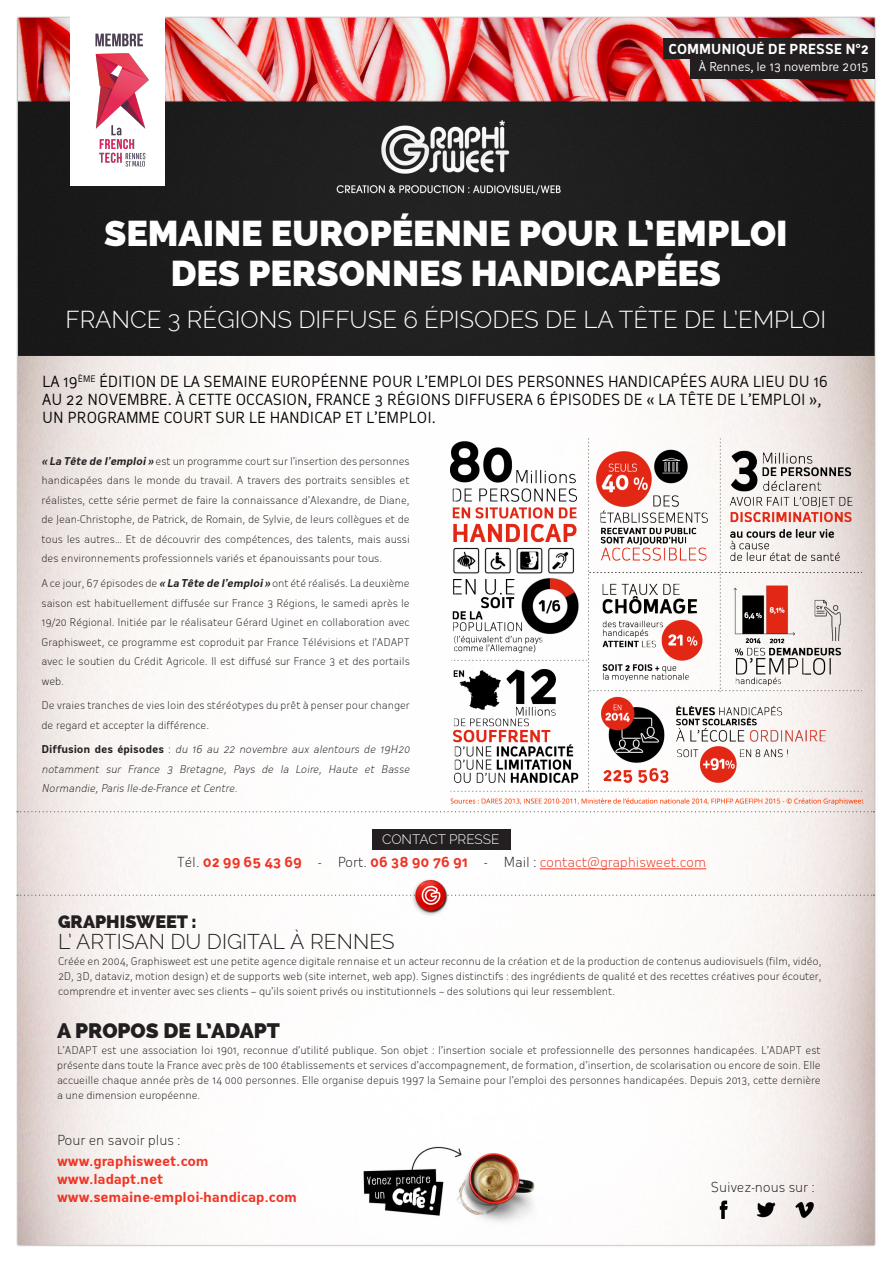
<style>
.page{position:relative;width:893px;height:1263px;background:#fff}
.page>*{position:absolute;margin:0;border:0;box-sizing:border-box;transform-origin:0 0}
.t1{font:800 36px/40px "Raleway";color:#fff;text-align:center}
.t2{font:300 24px "Raleway";color:#fff}
.t3{font:300 21px "Raleway";color:#231f20}
.t4{font:800 21px "Raleway";color:#231f20}
.t5{font:800 18px "Raleway";color:#231f20}
.t6{font:15px/18px "Oceania";color:#040503}
.t7{font:700 13.5px/18.1px "Oceania";letter-spacing:-.01em;color:#f03423}
.t8{font:300 13.5px "Oceania";letter-spacing:-.01em;color:#f03423}
.t9{font:300 13.5px "Oceania";letter-spacing:-.01em;color:#231f20}
.t10{font:700 13.5px "Oceania";color:#fff}
.t11{font:300 13.5px "Raleway";color:#fff}
.t12{font:12px "Oceania";letter-spacing:-.015em;color:#fff}
.t13{font:300 10.5px/19.5px "Oceania";letter-spacing:-.01em;color:#231f20;text-align:justify}
.t14{font:italic 300 10.5px/19.5px "Oceania";color:#231f20;text-align:justify}
.s1{font-weight:700;font-style:italic}
.s2{font-weight:700;font-style:normal}
.s3{font-style:normal}
.s4{color:#231f20}
.s5{font-weight:700}
</style>
<div class="page">
<img style="left:16px;top:16px;width:860px;height:1230px">
<hr style="left:540px;top:868px;width:166px;height:1px;background:#f03423">
<div style="left:372px;top:829px;width:139px;height:20px;background:#231f20"></div>
<div style="left:663px;top:38px;width:212px;height:21px;background:#231f20"></div>
<div style="left:690px;top:58px;width:185px;height:20px;background:#231f20"></div>
<div style="left:71px;top:1px;width:94px;height:185px;background:#fff"></div>
<img style="left:42px;top:20px;width:159px;height:159px">
<svg style="left:17px;top:895px;width:857px;height:1px"></svg>
<svg style="left:17px;top:811px;width:857px;height:1px"></svg>
<img style="left:407px;top:873px;width:50px;height:45px">
<img style="left:439px;top:435px;width:428px;height:376px">
<p class="t10" style="left:668px;top:41px;width:202px">COMMUNIQUÉ DE PRESSE N°2</p>
<p class="t12" style="left:699px;top:60px;width:171px">À Rennes, le 13 novembre 2015</p>
<h1 class="t1" style="left:104px;top:213px;width:685px">SEMAINE EUROPÉENNE POUR L’EMPLOI<br>DES PERSONNES HANDICAPÉES</h1>
<h2 class="t2" style="left:66px;top:305px;width:762px">FRANCE 3 RÉGIONS DIFFUSE 6 ÉPISODES DE LA TÊTE DE L’EMPLOI</h2>
<p class="t6" style="left:42px;top:373px;width:787px">LA 19<sup>ÈME</sup> ÉDITION DE LA SEMAINE EUROPÉENNE POUR L’EMPLOI DES PERSONNES HANDICAPÉES AURA LIEU DU 16<br>AU 22 NOVEMBRE. À CETTE OCCASION, FRANCE 3 RÉGIONS DIFFUSERA 6 ÉPISODES DE « LA TÊTE DE L’EMPLOI »,<br>UN PROGRAMME COURT SUR LE HANDICAP ET L’EMPLOI.</p>
<p class="t13" style="left:41px;top:451px;width:370px"><span class="s1">« La Tête de l’emploi»</span> est un programme court sur l’insertion des personnes handicapées dans le monde du travail. A travers des portraits sensibles et réalistes, cette série permet de faire la connaissance d’Alexandre, de Diane, de Jean-Christophe, de Patrick, de Romain, de Sylvie, de leurs collègues et de tous les autres… Et de découvrir des compétences, des talents, mais aussi des environnements professionnels variés et épanouissants pour tous.</p>
<p class="t13" style="left:41px;top:573px;width:370px">A ce jour, 67 épisodes de <span class="s1">« La Tête de l’emploi»</span> ont été réalisés. La deuxième saison est habituellement diffusée sur France 3 Régions, le samedi après le 19/20 Régional. Initiée par le réalisateur Gérard Uginet en collaboration avec Graphisweet, ce programme est coproduit par France Télévisions et l’ADAPT avec le soutien du Crédit Agricole. Il est diffusé sur France 3 et des portails web.</p>
<p class="t13" style="left:41px;top:696px;width:370px">De vraies tranches de vies loin des stéréotypes du prêt à penser pour changer de regard et accepter la différence.</p>
<p class="t14" style="left:41px;top:740px;width:372px"><span class="s2">D iffusio n d es ép iso d es</span> <span class="s3">:</span> du 16 au 22 novembre aux alentours de 19H20 notamment sur France 3 Bretagne, Pays de la Loire, Haute et Basse Normandie,Paris Ile-de-France et Centre.</p>
<p class="t11" style="left:382px;top:831px;width:119px">CONTACT PRESSE</p>
<p class="t8" style="left:177px;top:854px;width:531px"><span class="s4">Tél.</span> <span class="s5">02 99 65 43 69</span> <span class="s4">- Port.</span> <span class="s5">06 38 90 76 91</span> <span class="s4">- Mail :</span> contact@graphisweet.com</p>
<h3 class="t5" style="left:58px;top:911px;width:140px">GRAPHISWEET :</h3>
<h3 class="t3" style="left:58px;top:929px;width:338px">L’ ARTISAN DU DIGITAL À RENNES</h3>
<p class="t13" style="left:58px;top:954px;width:765px;line-height:15px">Créée en 2004, Graphisweet est une petite agence digitale rennaise et un acteur reconnu de la création et de la production de contenus audiovisuels (film, vidéo, 2D, 3D, dataviz, motion design) et de supports web (site internet, web app). Signes distinctifs : des ingrédients de qualité et des recettes créatives pour écouter, comprendre et inventer avec ses clients – qu’ils soient privés ou institutionnels – des solutions qui leur ressemblent.</p>
<h3 class="t4" style="left:57px;top:1018px;width:225px">A PROPOS DE L’ADAPT</h3>
<p class="t13" style="left:57px;top:1043px;width:765px;line-height:15px">L’ADAPT est une association loi 1901, reconnue d’utilité publique. Son objet : l’insertion sociale et professionnelle des personnes handicapées. L’ADAPT est présente dans toute la France avec près de 100 établissements et services d’accompagnement, de formation, d’insertion, de scolarisation ou encore de soin. Elle accueille chaque année près de 14 000 personnes. Elle organise depuis 1997 la Semaine pour l’emploi des personnes handicapées. Depuis 2013, cette dernière a une dimension européenne.</p>
<p class="t9" style="left:57px;top:1132px;width:125px">Pour en savoir plus :</p>
<p class="t7" style="left:57px;top:1170px;width:241px">www.ladapt.net www.semaine-emploi-handicap.com</p>
<p class="t7" style="left:57px;top:1152px;width:153px">www.graphisweet.com</p>
<p class="t9" style="left:711px;top:1179px;width:106px">Suivez-nous sur :</p>
</div>
